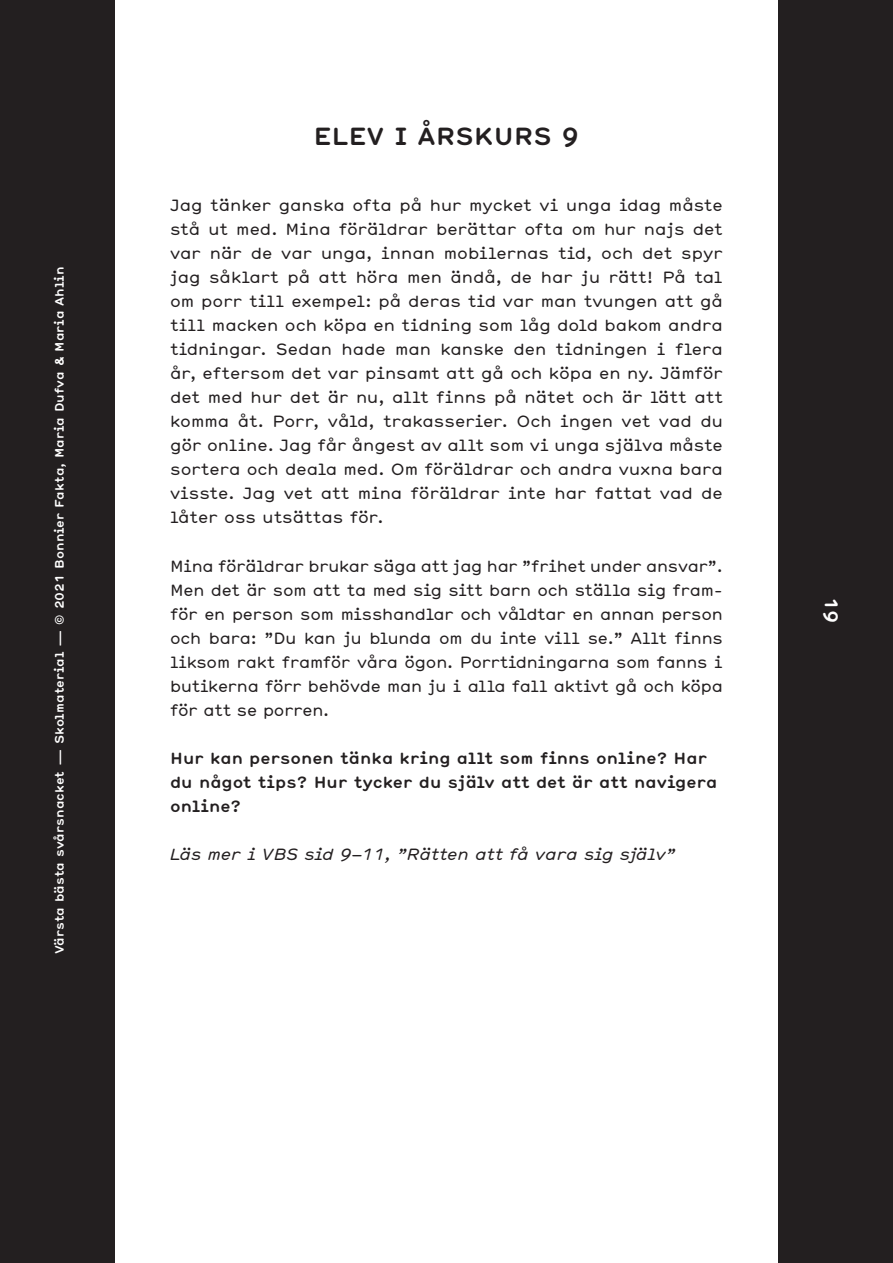
<style>
.page{position:relative;width:893px;height:1263px;background:#fff}
.page>*{position:absolute;margin:0;border:0;box-sizing:border-box;transform-origin:0 0}
.R1{font:700 24px "Hermes";color:#231f20}
.t1{font:700 18px "Hermes";color:#fff}
.t2{font:15.75px/24px "Hermes";letter-spacing:-.01em;color:#231f20;text-align:justify}
.t3{font:700 15.75px/24px "Hermes";color:#231f20}
.t4{font:italic 15.75px "Hermes";letter-spacing:-.01em;color:#231f20}
.t5{font:700 12px "Hermes";color:#fff}
</style>
<div class="page">
<div style="left:0;top:0;width:115px;height:1263px;background:#231f20"></div>
<div style="left:778px;top:0;width:115px;height:1263px;background:#231f20"></div>
<p class="t5" style="left:51px;top:954px;width:689px;rotate:-90deg">Värsta bästa svårsnacket — Skolmaterial — © 2021 Bonnier Fakta, Maria Dufva &amp; Maria Ahlin</p>
<p class="R1" style="left:314px;top:120px;width:267px">ELEV I ÅRSKURS 9</p>
<p class="t2" style="left:170px;top:193px;width:554px">Jag tänker ganska ofta på hur mycket vi unga idag måste stå ut med. Mina föräldrar berättar ofta om hur najs det var när de var unga, innan mobilernas tid, och det spyr jag såklart på att höra men ändå, de har ju rätt! På tal om porr till exempel: på deras tid var man tvungen att gå till macken och köpa en tidning som låg dold bakom andra tidningar. Sedan hade man kanske den tidningen i flera år, eftersom det var pinsamt att gå och köpa en ny. Jämför det med hur det är nu, allt finns på nätet och är lätt att komma åt. Porr, våld, trakasserier. Och ingen vet vad du gör online. Jag får ångest av allt som vi unga själva måste sortera och deala med. Om föräldrar och andra vuxna bara visste. Jag vet att mina föräldrar inte har fattat vad de låter oss utsättas för.</p>
<p class="t2" style="left:170px;top:553px;width:554px">Mina föräldrar brukar säga att jag har ”frihet under ansvar”.<br>Men det är som att ta med sig sitt barn och ställa sig fram&shy;för en person som misshandlar och våldtar en annan person och bara: ”Du kan ju blunda om du inte vill se.” Allt finns liksom rakt framför våra ögon. Porrtidningarna som fanns i butikerna förr behövde man ju i alla fall aktivt gå och köpa för att se porren.</p>
<p class="t3" style="left:170px;top:745px;width:549px">Hur kan personen tänka kring allt som finns online? Har du något tips? Hur tycker du själv att det är att navigera online?</p>
<p class="t4" style="left:170px;top:843px;width:507px">Läs mer i VBS sid 9–11, ”Rätten att få vara sig själv”</p>
<p class="t1" style="left:844px;top:597px;width:28px;rotate:90deg">19</p>
</div>
